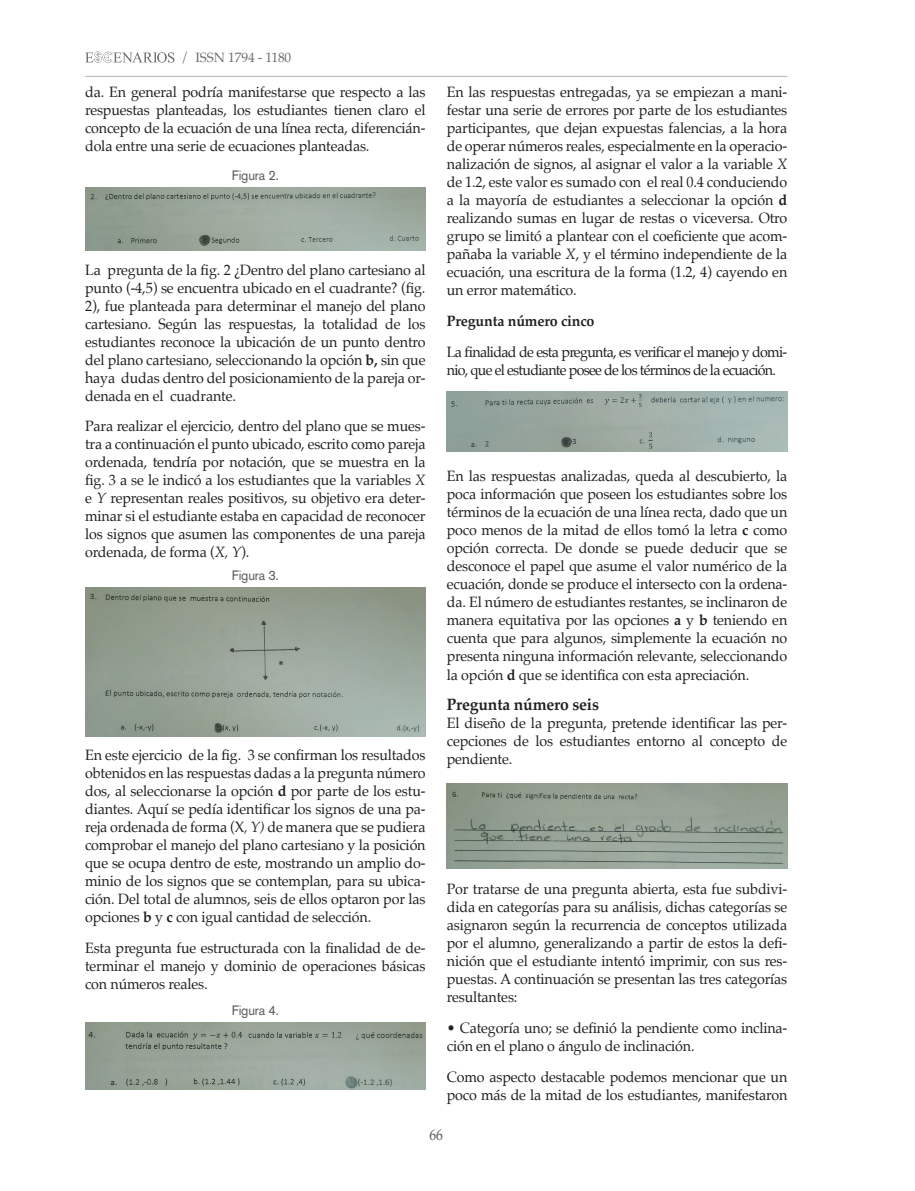
<style>
.page{position:relative;width:915px;height:1191px;background:#fff}
.page>*{position:absolute;margin:0;border:0;box-sizing:border-box;transform-origin:0 0}
.Subtítulos_2{font:700 16.5px "Palatino";letter-spacing:-.01em;color:#231f20;scale:.95 1}
.General{font:15px/18px "Palatino";letter-spacing:-.01em;color:#231f20;text-align:justify;scale:.95 1}
.General-2{font:15px/18px "Palatino";letter-spacing:-.05em;color:#231f20;scale:.95 1}
.General-3{font:700 15px "Palatino";letter-spacing:-.01em;color:#231f20;scale:.95 1}
.t1{font:15px "Palatino";color:#57585a;scale:.9 1}
.Tablas_Títulos{font:13.5px "Akzidenz Grotesk BQ";letter-spacing:-.01em;color:#57585a;scale:.95 1}
.t2{font:13.5px "Palatino";letter-spacing:-.01em;color:#6c6d70}
.s1{font-weight:700}
.s2{font-style:italic}
</style>
<div class="page">
<hr style="left:85px;top:76px;width:702px;height:1px;background:#bcbdc0">
<svg style="left:85px;top:51px;width:89px;height:12px"></svg>
<img style="left:85px;top:187px;width:340px;height:63px">
<img style="left:85px;top:588px;width:340px;height:148px">
<img style="left:85px;top:1022px;width:340px;height:67px">
<img style="left:446px;top:391px;width:341px;height:61px">
<img style="left:446px;top:783px;width:341px;height:85px">
<p class="t2" style="left:181px;top:46px;width:112px">/ ISSN 1794 - 1180</p>
<p class="General" style="left:85px;top:83px;width:360px">da. En general podría manifestarse que respecto a las respuestas planteadas, los estudiantes tienen claro el concepto de la ecuación de una línea recta, diferencián&shy;dola entre una serie de ecuaciones planteadas.</p>
<p class="Tablas_Títulos" style="left:232px;top:167px;width:51px">Figura 2.</p>
<p class="General" style="left:85px;top:260px;width:360px">La pregunta de la fig. 2 ¿Dentro del plano cartesiano al punto (-4,5) se encuentra ubicado en el cuadrante? (fig.<br>2), fue planteada para determinar el manejo del plano cartesiano. Según las respuestas, la totalidad de los estudiantes reconoce la ubicación de un punto dentro del plano cartesiano, seleccionando la opción <span class="s1">b,</span> sin que haya dudas dentro del posicionamiento de la pareja or&shy;denada en el cuadrante.</p>
<p class="General" style="left:85px;top:417px;width:360px">Para realizar el ejercicio, dentro del plano que se mues&shy;tra a continuación el punto ubicado, escrito como pareja ordenada, tendría por notación, que se muestra en la fig. 3 a se le indicó a los estudiantes que la variables <span class="s2">X </span>e <span class="s2">Y</span> representan reales positivos, su objetivo era deter&shy;minar si el estudiante estaba en capacidad de reconocer los signos que asumen las componentes de una pareja ordenada, de forma (<span class="s2">X, Y</span>).</p>
<p class="Tablas_Títulos" style="left:232px;top:567px;width:51px">Figura 3.</p>
<p class="General" style="left:85px;top:746px;width:360px">En este ejercicio de la fig. 3 se confirman los resultados obtenidos en las respuestas dadas a la pregunta número dos, al seleccionarse la opción <span class="s1">d</span> por parte de los estu&shy;diantes. Aquí se pedía identificar los signos de una pa&shy;reja ordenada de forma (X<span class="s2">, Y)</span> de manera que se pudiera comprobar el manejo del plano cartesiano y la posición que se ocupa dentro de este, mostrando un amplio do&shy;minio de los signos que se contemplan, para su ubica&shy;ción. Del total de alumnos, seis de ellos optaron por las opciones <span class="s1">b</span> y <span class="s1">c</span> con igual cantidad de selección.</p>
<p class="General" style="left:85px;top:938px;width:360px">Esta pregunta fue estructurada con la finalidad de de&shy;terminar el manejo y dominio de operaciones básicas con números reales.</p>
<p class="Tablas_Títulos" style="left:232px;top:1002px;width:51px">Figura 4.</p>
<p class="General" style="left:446px;top:83px;width:360px">En las respuestas entregadas, ya se empiezan a mani&shy;festar una serie de errores por parte de los estudiantes participantes, que dejan expuestas falencias, a la hora de operar números reales, especialmente en la operacio&shy;nalización de signos, al asignar el valor a la variable <span class="s2">X </span>de 1.2, este valor es sumado con el real 0.4 conduciendo a la mayoría de estudiantes a seleccionar la opción <span class="s1">d </span>realizando sumas en lugar de restas o viceversa. Otro grupo se limitó a plantear con el coeficiente que acom&shy;pañaba la variable <span class="s2">X</span>, y el término independiente de la ecuación, una escritura de la forma (1.2, 4) cayendo en un error matemático.</p>
<p class="General-3" style="left:446px;top:308px;width:157px">Pregunta número cinco</p>
<p class="General-2" style="left:446px;top:343px;width:360px">La finalidad de esta pregunta, es verificar el manejo y domi&shy;nio, que el estudiante posee de los términos de la ecuación.</p>
<p class="General" style="left:446px;top:467px;width:360px">En las respuestas analizadas, queda al descubierto, la poca información que poseen los estudiantes sobre los términos de la ecuación de una línea recta, dado que un poco menos de la mitad de ellos tomó la letra <span class="s1">c</span> como opción correcta. De donde se puede deducir que se desconoce el papel que asume el valor numérico de la ecuación, donde se produce el intersecto con la ordena&shy;da. El número de estudiantes restantes, se inclinaron de manera equitativa por las opciones <span class="s1">a</span> y <span class="s1">b</span> teniendo en cuenta que para algunos, simplemente la ecuación no presenta ninguna información relevante, seleccionando la opción <span class="s1">d</span> que se identifica con esta apreciación.</p>
<p class="Subtítulos_2" style="left:446px;top:690px;width:162px">Pregunta número seis</p>
<p class="General" style="left:446px;top:714px;width:360px">El diseño de la pregunta, pretende identificar las per&shy;cepciones de los estudiantes entorno al concepto de pendiente.</p>
<p class="General" style="left:446px;top:880px;width:360px">Por tratarse de una pregunta abierta, esta fue subdivi&shy;dida en categorías para su análisis, dichas categorías se asignaron según la recurrencia de conceptos utilizada por el alumno, generalizando a partir de estos la defi&shy;nición que el estudiante intentó imprimir, con sus res&shy;puestas. A continuación se presentan las tres categorías resultantes:</p>
<p class="General" style="left:446px;top:1018px;width:360px">• Categoría uno; se definió la pendiente como inclina&shy;ción en el plano o ángulo de inclinación.</p>
<p class="General" style="left:446px;top:1067px;width:360px">Como aspecto destacable podemos mencionar que un poco más de la mitad de los estudiantes, manifestaron</p>
<p class="t1" style="left:429px;top:1122px;width:16px">66</p>
</div>
